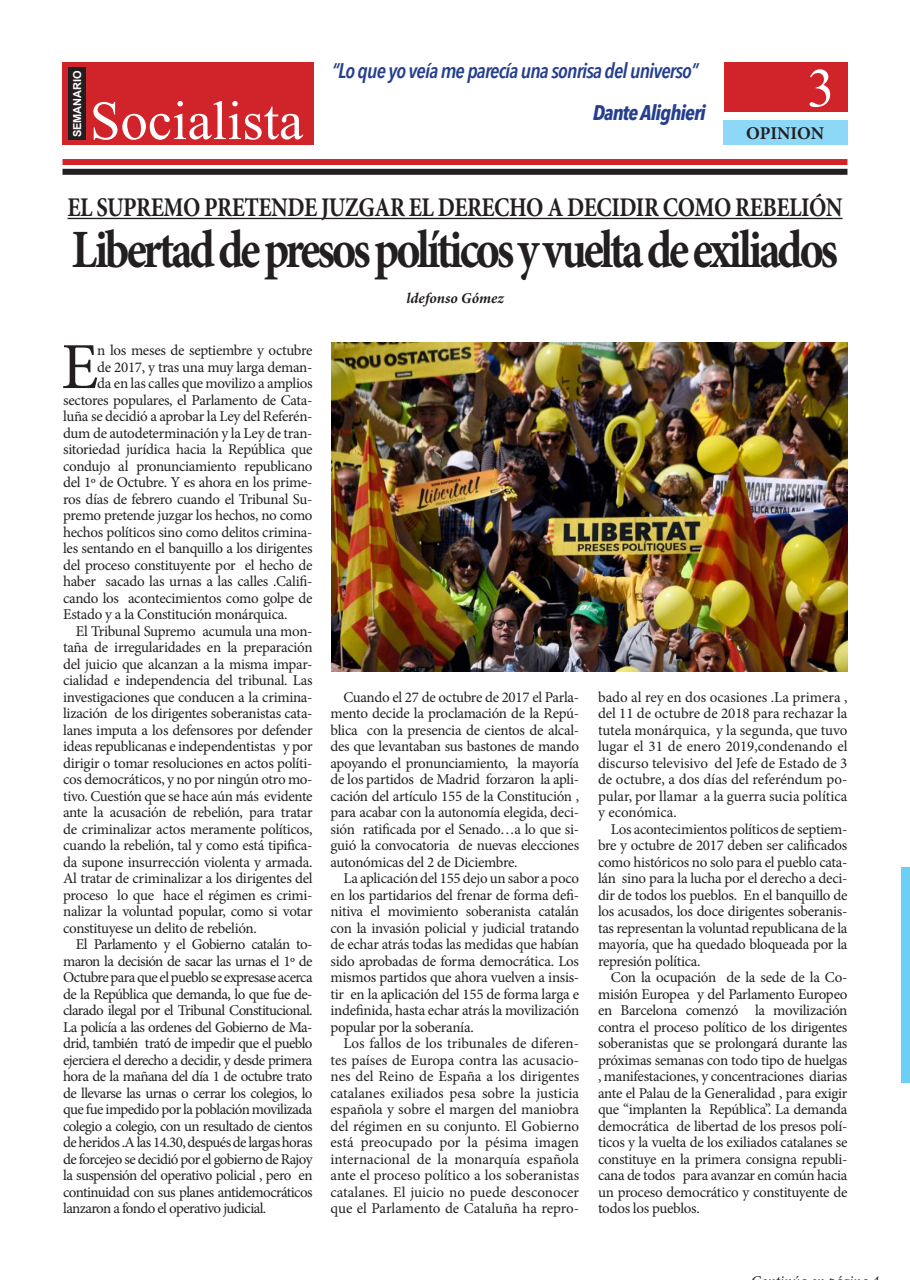
<style>
.page{position:relative;width:910px;height:1280px;background:#fff}
.page>*{position:absolute;margin:0;border:0;box-sizing:border-box;transform-origin:0 0}
.t1{font:65.7px "Minion Pro";color:#231f20}
.t2{font:54.9px "Times New Roman";color:#fff}
.t3{font:700 54px "Minion Pro";letter-spacing:-.07em;color:#231f20;scale:.85 1}
.t4{font:700 27px "Minion Pro";letter-spacing:-.02em;color:#231f20;scale:.84 1}
.t5{font:italic 600 condensed 21px "Avenir Next LT Pro";letter-spacing:-.04em;color:#253f8e}
.t6{font:italic 700 condensed 21px "Avenir Next LT Pro";letter-spacing:-.04em;color:#253f8e}
.t7{font:700 18px "Minion Pro";letter-spacing:-.01em;color:#231f20}
.t8{font:15px/16.5px "Minion Pro";letter-spacing:-.02em;color:#231f20;text-align:justify}
.t9{font:italic 700 15px "Minion Pro";letter-spacing:.005em;color:#231f20}
.t10{font:700 10.95px "Arial";color:#fff}
</style>
<div class="page">
<div style="left:63px;top:63px;width:251px;height:82px;background:#d1232a"></div>
<div style="left:68px;top:68px;width:18px;height:72px;background:#231f20"></div>
<div style="left:724px;top:63px;width:123px;height:49px;background:#d1232a"></div>
<div style="left:723px;top:120px;width:124px;height:25px;background:#8dd7f7"></div>
<div style="left:63px;top:159px;width:784px;height:6px;background:#d1232a"></div>
<div style="left:63px;top:169px;width:784px;height:6px;background:#231f20"></div>
<div style="left:901px;top:867px;width:9px;height:216px;background:#6bcff6"></div>
<hr style="left:68px;top:218px;width:774px;height:1px;background:#231f20">
<img style="left:332px;top:342px;width:515px;height:330px">
<p class="t5" style="left:332px;top:58px;width:368px">“Lo que yo veía me parecía una sonrisa del universo”</p>
<p class="t6" style="left:593px;top:100px;width:115px">Dante Alighieri</p>
<p class="t10" style="left:70px;top:137px;width:69px;rotate:-90deg">SEMANARIO</p>
<p class="t2" style="left:807px;top:51px;width:29px">3</p>
<p class="t2" style="left:90px;top:84px;width:215px">Socialista</p>
<p class="t7" style="left:746px;top:120px;width:79px">OPINION</p>
<p class="t4" style="left:68px;top:188px;width:924px">EL SUPREMO PRETENDE JUZGAR EL DERECHO A DECIDIR COMO REBELIÓN</p>
<p class="t3" style="left:72px;top:211px;width:903px">Libertad de presos políticos y vuelta de exiliados</p>
<p class="t9" style="left:406px;top:287px;width:99px">ldefonso Gómez</p>
<p class="t1" style="left:61px;top:323px;width:39px">E</p>
<p class="t8" style="left:97px;top:342px;width:217px">n los meses de septiembre y octubre</p>
<p class="t8" style="left:97px;top:359px;width:217px">de 2017, y tras una muy larga deman-</p>
<p class="t8" style="left:97px;top:375px;width:217px">da en las calles que movilizo a amplios</p>
<p class="t8" style="left:63px;top:392px;width:251px">sectores populares, el Parlamento de Cata-</p>
<p class="t8" style="left:63px;top:408px;width:251px">luña se decidió a aprobar la Ley del Referén-</p>
<p class="t8" style="left:63px;top:425px;width:251px">dum de autodeterminación y la Ley de tran-</p>
<p class="t8" style="left:63px;top:441px;width:251px">sitoriedad jurídica hacia la República que</p>
<p class="t8" style="left:63px;top:458px;width:251px">condujo al pronunciamiento republicano</p>
<p class="t8" style="left:63px;top:474px;width:251px">del 1º de Octubre. Y es ahora en los prime-</p>
<p class="t8" style="left:63px;top:491px;width:251px">ros días de febrero cuando el Tribunal Su-</p>
<p class="t8" style="left:63px;top:507px;width:251px">premo pretende juzgar los hechos, no como</p>
<p class="t8" style="left:63px;top:524px;width:251px">hechos políticos sino como delitos crimina-</p>
<p class="t8" style="left:63px;top:540px;width:251px">les sentando en el banquillo a los dirigentes</p>
<p class="t8" style="left:63px;top:557px;width:251px">del proceso constituyente por el hecho de</p>
<p class="t8" style="left:63px;top:573px;width:251px">haber sacado las urnas a las calles .Califi-</p>
<p class="t8" style="left:63px;top:590px;width:251px">cando los acontecimientos como golpe de</p>
<p class="t8" style="left:63px;top:606px;width:226px">Estado y a la Constitución monárquica.</p>
<p class="t8" style="left:63px;top:623px;width:251px;text-indent:13px">El Tribunal Supremo acumula una mon&shy;taña de irregularidades en la preparación del juicio que alcanzan a la misma impar&shy;cialidad e independencia del tribunal. Las investigaciones que conducen a la crimina&shy;lización de los dirigentes soberanistas cata&shy;lanes imputa a los defensores por defender ideas republicanas e independentistas y por dirigir o tomar resoluciones en actos políti&shy;cos democráticos, y no por ningún otro mo&shy;tivo. Cuestión que se hace aún más evidente ante la acusación de rebelión, para tratar de criminalizar actos meramente políticos, cuando la rebelión, tal y como está tipifica&shy;da supone insurrección violenta y armada.<br>Al tratar de criminalizar a los dirigentes del proceso lo que hace el régimen es crimi&shy;nalizar la voluntad popular, como si votar constituyese un delito de rebelión.</p>
<p class="t8" style="left:63px;top:936px;width:251px;text-indent:13px">El Parlamento y el Gobierno catalán to&shy;maron la decisión de sacar las urnas el 1º de Octubre para que el pueblo se expresase acerca de la República que demanda, lo que fue de&shy;clarado ilegal por el Tribunal Constitucional.<br>La policía a las ordenes del Gobierno de Ma&shy;drid, también trató de impedir que el pueblo ejerciera el derecho a decidir, y desde primera hora de la mañana del día 1 de octubre trato de llevarse las urnas o cerrar los colegios, lo que fue impedido por la población movilizada colegio a colegio, con un resultado de cientos de heridos .A las 14.30, después de largas horas de forcejeo se decidió por el gobierno de Rajoy la suspensión del operativo policial , pero en continuidad con sus planes antidemocráticos lanzaron a fondo el operativo judicial.</p>
<p class="t8" style="left:331px;top:689px;width:250px;text-indent:13px">Cuando el 27 de octubre de 2017 el Parla&shy;mento decide la proclamación de la Repú&shy;blica con la presencia de cientos de alcal&shy;des que levantaban sus bastones de mando apoyando el pronunciamiento, la mayoría de los partidos de Madrid forzaron la apli&shy;cación del artículo 155 de la Constitución , para acabar con la autonomía elegida, deci&shy;sión ratificada por el Senado…a lo que si&shy;guió la convocatoria de nuevas elecciones autonómicas del 2 de Diciembre.</p>
<p class="t8" style="left:331px;top:870px;width:250px;text-indent:13px">La aplicación del 155 dejo un sabor a poco en los partidarios del frenar de forma defi&shy;nitiva el movimiento soberanista catalán con la invasión policial y judicial tratando de echar atrás todas las medidas que habían sido aprobadas de forma democrática. Los mismos partidos que ahora vuelven a insis&shy;tir en la aplicación del 155 de forma larga e indefinida, hasta echar atrás la movilización popular por la soberanía.</p>
<p class="t8" style="left:331px;top:1035px;width:250px;text-indent:13px">Los fallos de los tribunales de diferen&shy;tes países de Europa contra las acusacio&shy;nes del Reino de España a los dirigentes catalanes exiliados pesa sobre la justicia española y sobre el margen del maniobra del régimen en su conjunto. El Gobierno está preocupado por la pésima imagen internacional de la monarquía española ante el proceso político a los soberanistas catalanes. El juicio no puede desconocer que el Parlamento de Cataluña ha repro-</p>
<p class="t8" style="left:598px;top:689px;width:251px">bado al rey en dos ocasiones .La primera , del 11 de octubre de 2018 para rechazar la tutela monárquica, y la segunda, que tuvo lugar el 31 de enero 2019,condenando el discurso televisivo del Jefe de Estado de 3 de octubre, a dos días del referéndum po&shy;pular, por llamar a la guerra sucia política y económica.</p>
<p class="t8" style="left:598px;top:821px;width:251px;text-indent:13px">Los acontecimientos políticos de septiem&shy;bre y octubre de 2017 deben ser calificados como históricos no solo para el pueblo cata&shy;lán sino para la lucha por el derecho a deci&shy;dir de todos los pueblos. En el banquillo de los acusados, los doce dirigentes soberanis&shy;tas representan la voluntad republicana de la mayoría, que ha quedado bloqueada por la represión política.</p>
<p class="t8" style="left:598px;top:969px;width:251px;text-indent:13px">Con la ocupación de la sede de la Co&shy;misión Europea y del Parlamento Europeo en Barcelona comenzó la movilización contra el proceso político de los dirigentes soberanistas que se prolongará durante las próximas semanas con todo tipo de huelgas , manifestaciones, y concentraciones diarias ante el Palau de la Generalidad , para exigir que “implanten la República”. La demanda democrática de libertad de los presos polí&shy;ticos y la vuelta de los exiliados catalanes se constituye en la primera consigna republi&shy;cana de todos para avanzar en común hacia un proceso democrático y constituyente de todos los pueblos.</p>
</div>
